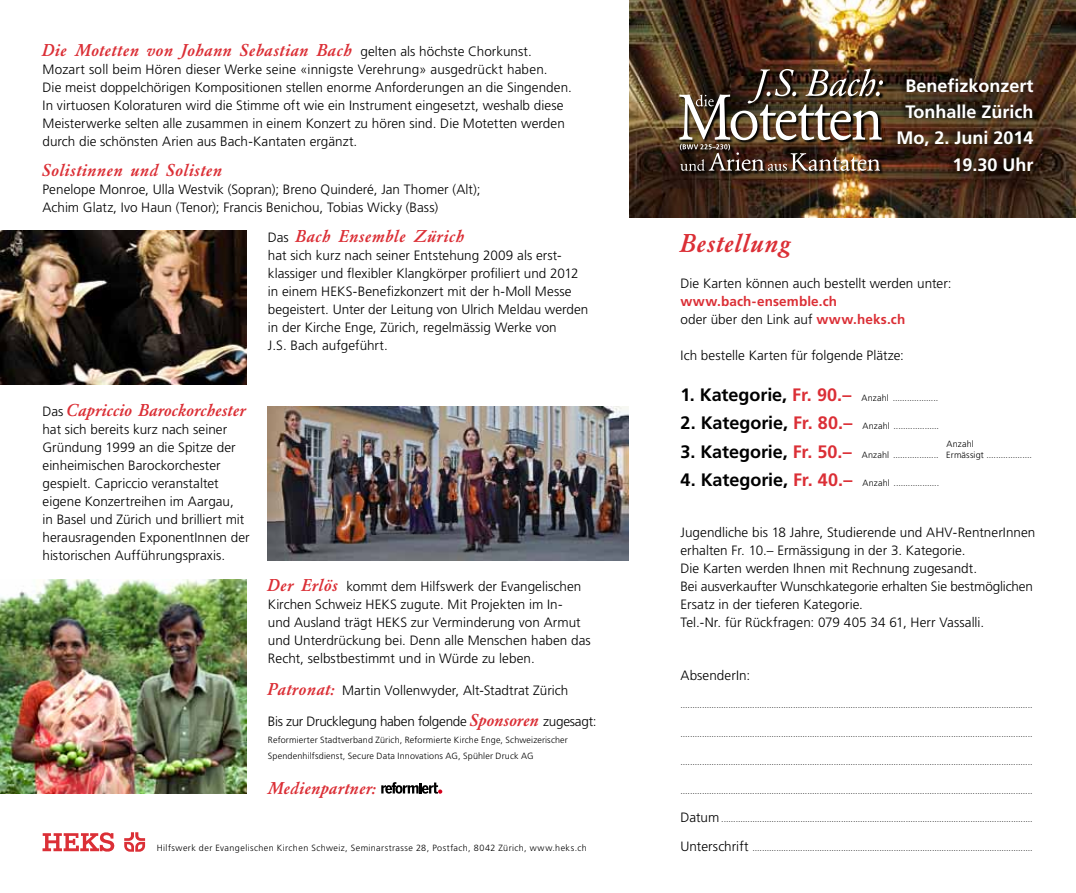
<style>
.page{position:relative;width:1076px;height:893px;background:#fff}
.page>*{position:absolute;margin:0;border:0;box-sizing:border-box;transform-origin:0 0}
.t1{font:italic 700 27px "Garamond";letter-spacing:-.01em;color:#db2f36}
.t2{font:italic 700 18px "Garamond";letter-spacing:-.01em;color:#db2f36}
.t3{font:700 18px/26.2px "Frutiger";color:#fff;text-align:right}
.t4{font:300 13.5px/18px "Frutiger";letter-spacing:.005em;color:#000}
.t5{font:700 13.5px/18px "Frutiger";letter-spacing:.01em;color:#db2f36}
.t6{font:300 13.5px "Frutiger";letter-spacing:-.02em;color:#000}
.t7{font:300 9px/16.5px "Frutiger";letter-spacing:.02em;color:#000}
.t8{font:300 9px "Frutiger";letter-spacing:.045em;color:#000}
.s1{font-family:"Frutiger";font-weight:300;font-style:normal;font-size:13.5px;color:#000}
.s2{font-family:"Garamond";font-weight:700;font-style:italic;font-size:18px;color:#db2f36}
.s3{font-weight:300;color:#000}
.s4{font-weight:700;font-size:18px}
.s5{font-weight:700;font-size:18px;color:#db2f36}
.s6{font-size:13.5px}
</style>
<div class="page">
<img style="left:629px;top:0;width:447px;height:218px">
<img style="left:268px;top:406px;width:360px;height:154px">
<img style="left:0;top:231px;width:247px;height:154px">
<img style="left:0;top:579px;width:247px;height:214px">
<svg style="left:43px;top:832px;width:72px;height:20px"></svg>
<svg style="left:124px;top:832px;width:21px;height:20px"></svg>
<div style="left:889px;top:74px;width:144px;height:101px;background:#000;opacity:.75"></div>
<svg style="left:381px;top:782px;width:61px;height:12px"></svg>
<svg style="left:679px;top:69px;width:208px;height:106px"></svg>
<img style="left:679px;top:68px;width:204px;height:103px">
<h2 class="t2" style="left:43px;top:40px;width:491px">Die Motetten von Johann Sebastian Bach <span class="s1">gelten als höchste Chorkunst.</span></h2>
<p class="t4" style="left:43px;top:60px;width:531px">Mozart soll beim Hören dieser Werke seine «innigste Verehrung» ausgedrückt haben.<br>Die meist doppelchörigen Kompositionen stellen enorme Anforderungen an die Singenden.<br>In virtuosen Koloraturen wird die Stimme oft wie ein Instrument eingesetzt, weshalb diese Meisterwerke selten alle zusammen in einem Konzert zu hören sind. Die Motetten werden durch die schönsten Arien aus Bach-Kantaten ergänzt.</p>
<h2 class="t2" style="left:43px;top:160px;width:182px">Solistinnen und Solisten</h2>
<p class="t4" style="left:43px;top:180px;width:439px">Penelope Monroe, Ulla Westvik (Sopran); Breno Quinderé, Jan Thomer (Alt);<br>Achim Glatz, Ivo Haun (Tenor); Francis Benichou, Tobias Wicky (Bass)</p>
<h2 class="t2" style="left:268px;top:226px;width:199px"><span class="s1">Das</span> Bach Ensemble Zürich</h2>
<p class="t4" style="left:268px;top:246px;width:322px">hat sich kurz nach seiner Entstehung 2009 als erst&shy;klassiger und flexibler Klangkörper profiliert und 2012 in einem HEKS-Benefizkonzert mit der h-Moll Messe begeistert. Unter der Leitung von Ulrich Meldau werden in der Kirche Enge, Zürich, regelmässig Werke von<br>J.S. Bach aufgeführt.</p>
<h2 class="t2" style="left:43px;top:400px;width:206px"><span class="s1">Das</span> Capriccio Barockorchester</h2>
<p class="t4" style="left:43px;top:420px;width:209px">hat sich bereits kurz nach seiner Gründung 1999 an die Spitze der einheimischen Barockorchester gespielt. Capriccio veranstaltet eigene Konzertreihen im Aargau,<br>in Basel und Zürich und brilliert mit herausragenden ExponentInnen der historischen Aufführungspraxis.</p>
<p class="t4" style="left:268px;top:578px;width:324px"><span class="s2">Der Erlös</span> kommt dem Hilfswerk der Evangelischen Kirchen Schweiz HEKS zugute. Mit Projekten im In-<br>und Ausland trägt HEKS zur Verminderung von Armut und Unterdrückung bei. Denn alle Menschen haben das Recht, selbstbestimmt und in Würde zu leben.</p>
<p class="t4" style="left:268px;top:681px;width:302px"><span class="s2">Patronat:</span> Martin Vollenwyder, Alt-Stadtrat Zürich</p>
<p class="t6" style="left:268px;top:714px;width:330px">Bis zur Drucklegung haben folgende <span class="s2">Sponsoren</span> zugesagt:</p>
<p class="t7" style="left:268px;top:731px;width:301px">Reformierter Stadtverband Zürich, Reformierte Kirche Enge, Schweizerischer<br>Spendenhilfsdienst, Secure Data Innovations AG, Spühler Druck AG</p>
<h2 class="t2" style="left:268px;top:778px;width:110px">Medienpartner:</h2>
<p class="t8" style="left:157px;top:843px;width:431px">Hilfswerk der Evangelischen Kirchen Schweiz, Seminarstrasse 28, Postfach, 8042 Zürich, www.heks.ch</p>
<h2 class="t3" style="left:896px;top:72px;width:139px">Benefizkonzert<br>Tonhalle Zürich<br>Mo, 2. Juni 2014<br>19.30 Uhr</h2>
<h1 class="t1" style="left:680px;top:228px;width:114px">Bestellung</h1>
<p class="t4" style="left:680px;top:274px;width:273px">Die Karten können auch bestellt werden unter:</p>
<p class="t5" style="left:680px;top:292px;width:226px">www.bach-ensemble.ch<br><span class="s3">oder über den Link auf</span> www.heks.ch</p>
<p class="t4" style="left:680px;top:346px;width:225px">Ich bestelle Karten für folgende Plätze:</p>
<p class="t7" style="left:680px;top:389px;width:259px"><span class="s4">1. Kategorie,</span> <span class="s5">Fr. 90.–</span> Anzahl ...................</p>
<p class="t7" style="left:680px;top:418px;width:260px"><span class="s4">2. Kategorie,</span> <span class="s5">Fr. 80.–</span> Anzahl ...................</p>
<p class="t7" style="left:946px;top:436px;width:29px">Anzahl</p>
<p class="t7" style="left:680px;top:446px;width:353px"><span class="s4">3. Kategorie,</span> <span class="s5">Fr. 50.–</span> Anzahl ................... Ermässigt ...................</p>
<p class="t7" style="left:680px;top:475px;width:260px"><span class="s4">4. Kategorie,</span> <span class="s5">Fr. 40.–</span> Anzahl ...................</p>
<p class="t4" style="left:680px;top:523px;width:356px">Jugendliche bis 18 Jahre, Studierende und AHV-RentnerInnen erhalten Fr. 10.– Ermässigung in der 3. Kategorie.<br>Die Karten werden Ihnen mit Rechnung zugesandt.<br>Bei ausverkaufter Wunschkategorie erhalten Sie bestmöglichen Ersatz in der tieferen Kategorie.<br>Tel.-Nr. für Rückfragen: 079 405 34 61, Herr Vassalli.</p>
<p class="t4" style="left:680px;top:666px;width:71px">AbsenderIn:</p>
<p class="t7" style="left:680px;top:697px;width:354px">...................................................................................................................................................</p>
<p class="t7" style="left:680px;top:725px;width:354px">...................................................................................................................................................</p>
<p class="t7" style="left:680px;top:754px;width:354px">...................................................................................................................................................</p>
<p class="t7" style="left:680px;top:782px;width:354px">...................................................................................................................................................</p>
<p class="t7" style="left:680px;top:811px;width:354px"><span class="s6">Datum</span> ..................................................................................................................................</p>
<p class="t7" style="left:680px;top:839px;width:354px"><span class="s6">Unterschrift</span> .....................................................................................................................</p>
</div>
